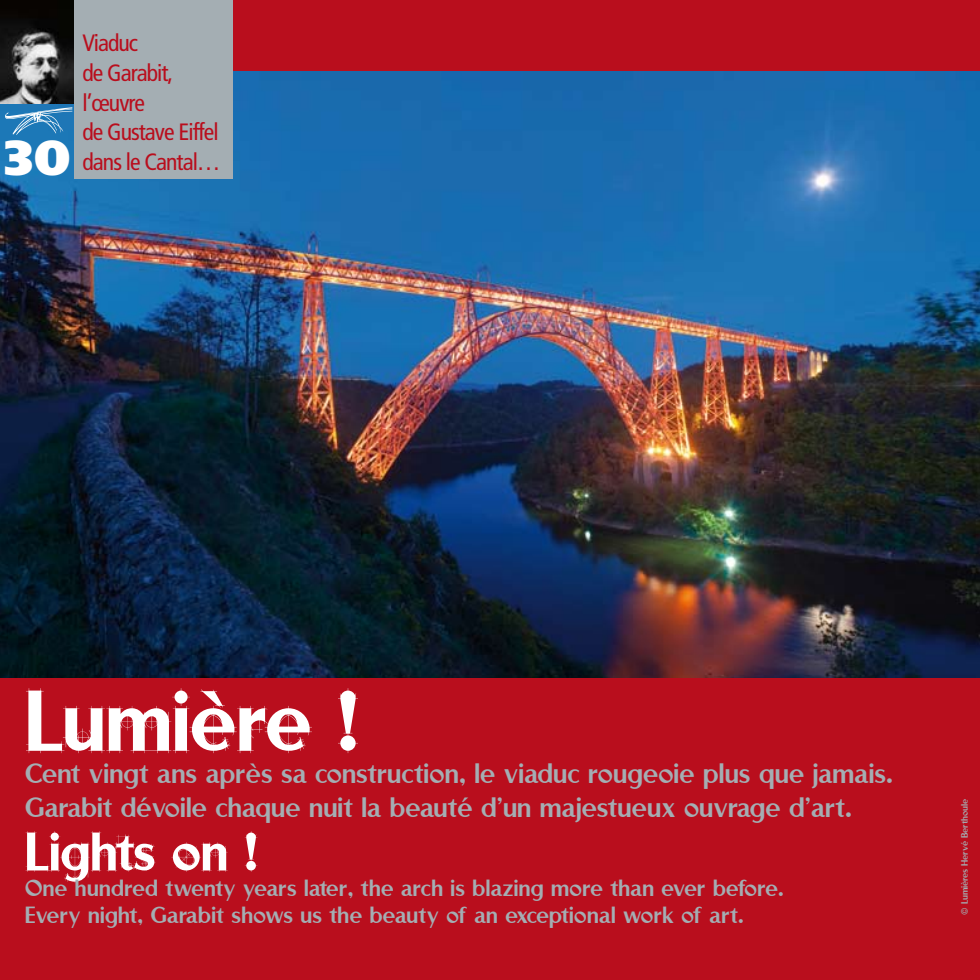
<style>
.page{position:relative;width:980px;height:980px;background:#b90e1d}
.page>*{position:absolute;margin:0;border:0;box-sizing:border-box;transform-origin:0 0}
.t1{font:94.5px "Rubino Sans ICG Solid";letter-spacing:-.01em;color:#fff}
.t2{font:59.5px "Rubino Sans ICG Solid";letter-spacing:-.01em;color:#fff}
.t3{font:900 49px "Frutiger";color:#fff}
.t4{font:31.5px/33.2px "Rubino Sans ICG Fill";letter-spacing:-.015em;color:#a4aeb3}
.t5{font:26.25px/26.2px "Rubino Sans ICG Fill";letter-spacing:-.01em;color:#a4aeb3}
.t6{font:condensed 23.62px/29.8px "Frutiger";letter-spacing:-.04em;color:#b90e1d}
.t7{font:10.5px "Rubino Sans ICG Fill";letter-spacing:-.01em;color:#a4aeb3}
</style>
<div class="page">
<img style="left:0;top:72px;width:980px;height:605px">
<img style="left:0;top:0;width:74px;height:104px">
<div style="left:74px;top:0;width:159px;height:179px;background:#a4aeb3"></div>
<svg style="left:5px;top:107px;width:67px;height:28px;background:#458fc3"></svg>
<h3 class="t3" style="left:4px;top:128px;width:68px">30</h3>
<p class="t6" style="left:82px;top:28px;width:140px">Viaduc<br>de Garabit, l’œuvre<br>de Gustave Eiffel dans le Cantal…</p>
<h1 class="t1" style="left:25px;top:667px;width:336px">Lumière !</h1>
<p class="t4" style="left:25px;top:756px;width:870px">Cent vingt ans après sa construction, le viaduc rougeoie plus que jamais.<br>Garabit dévoile chaque nuit la beauté d’un majestueux ouvrage d’art.</p>
<h2 class="t2" style="left:25px;top:818px;width:235px">Lights on !</h2>
<p class="t5" style="left:25px;top:874px;width:761px">One hundred twenty years later, the arch is blazing more than ever before.<br>Every night, Garabit shows us the beauty of an exceptional work of art.</p>
<p class="t7" style="left:959px;top:914px;width:117px;rotate:-90deg">© Lumières Hervé Berthoule</p>
</div>
